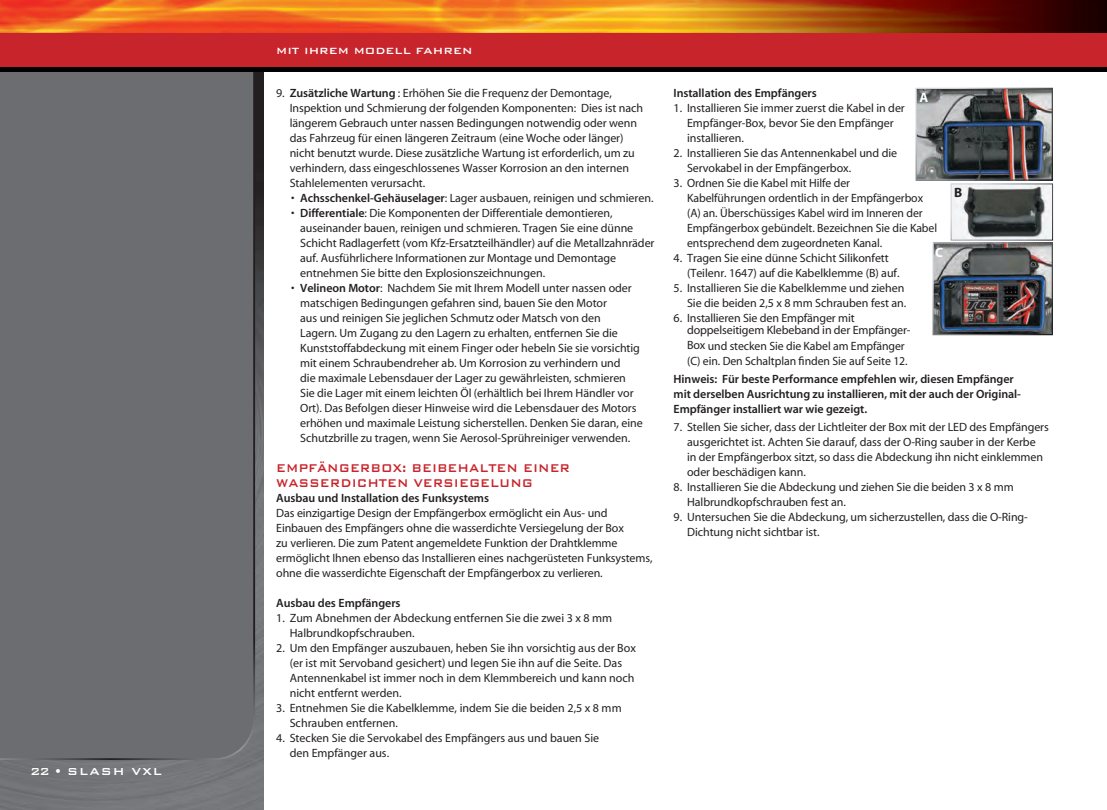
<style>
.page{position:relative;width:1107px;height:810px;background:#fff}
.page>*{position:absolute;margin:0;border:0;box-sizing:border-box;transform-origin:0 0}
.t1{font:15px/14.5px "Bank Gothic Medium BT";color:#c8242b;scale:.88 1}
.t2{font:13.5px "Bank Gothic Medium BT";letter-spacing:.075em;color:#fff}
.t3{font:700 13.5px "Myriad";color:#fff}
.t4{font:700 13.5px "Myriad";color:#231f20}
.t5{font:12px/15px "Myriad";letter-spacing:-.005em;color:#231f20}
.t6{font:600 12px/15px "Myriad";letter-spacing:-.005em;color:#231f20}
.t7{font:12px "Bank Gothic Medium BT";color:#fff}
.s1{font-weight:600}
</style>
<div class="page">
<img style="left:0;top:71px;width:263px;height:739px">
<div style="left:0;top:71px;width:256px;height:690px;background:#6c6d70"></div>
<img style="left:0;top:0;width:1107px;height:71px">
<div style="left:0;top:33px;width:1107px;height:34px;background:#c8242b"></div>
<img style="left:953px;top:186px;width:98px;height:53px">
<div style="left:951px;top:184px;width:102px;height:57px;border:1px solid #fff"></div>
<img style="left:918px;top:90px;width:133px;height:89px">
<img style="left:935px;top:244px;width:116px;height:89px">
<p class="t2" style="left:30px;top:764px;width:134px">22 • SLASH VXL</p>
<p class="t7" style="left:276px;top:45px;width:198px">MIT IHREM MODELL FAHREN</p>
<p class="t5" style="left:290px;top:86px;width:355px;text-indent:-14px">9. <span class="s1">Zusätzliche Wartung</span> : Erhöhen Sie die Frequenz der Demontage, Inspektion und Schmierung der folgenden Komponenten: Dies ist nach längerem Gebrauch unter nassen Bedingungen notwendig oder wenn das Fahrzeug für einen längeren Zeitraum (eine Woche oder länger) nicht benutzt wurde. Diese zusätzliche Wartung ist erforderlich, um zu verhindern, dass eingeschlossenes Wasser Korrosion an den internen Stahlelementen verursacht.</p>
<p class="t5" style="left:291px;top:191px;width:364px">• <span class="s1">Achsschenkel-Gehäuselager</span>: Lager ausbauen, reinigen und schmieren.</p>
<p class="t5" style="left:300px;top:206px;width:356px;text-indent:-9px">• <span class="s1">Differentiale</span>: Die Komponenten der Differentiale demontieren, auseinander bauen, reinigen und schmieren. Tragen Sie eine dünne Schicht Radlagerfett (vom Kfz-Ersatzteilhändler) auf die Metallzahnräder auf. Ausführlichere Informationen zur Montage und Demontage entnehmen Sie bitte den Explosionszeichnungen.</p>
<p class="t5" style="left:300px;top:281px;width:344px;text-indent:-9px">• <span class="s1">Velineon Motor</span>: Nachdem Sie mit Ihrem Modell unter nassen oder matschigen Bedingungen gefahren sind, bauen Sie den Motor<br>aus und reinigen Sie jeglichen Schmutz oder Matsch von den<br>Lagern. Um Zugang zu den Lagern zu erhalten, entfernen Sie die Kunststoffabdeckung mit einem Finger oder hebeln Sie sie vorsichtig mit einem Schraubendreher ab. Um Korrosion zu verhindern und<br>die maximale Lebensdauer der Lager zu gewährleisten, schmieren Sie die Lager mit einem leichten Öl (erhältlich bei Ihrem Händler vor Ort). Das Befolgen dieser Hinweise wird die Lebensdauer des Motors erhöhen und maximale Leistung sicherstellen. Denken Sie daran, eine Schutzbrille zu tragen, wenn Sie Aerosol-Sprühreiniger verwenden.</p>
<p class="t1" style="left:276px;top:461px;width:336px">EMPFÄNGERBOX: BEIBEHALTEN EINER<br>WASSERDICHTEN VERSIEGELUNG</p>
<p class="t6" style="left:276px;top:491px;width:214px">Ausbau und Installation des Funksystems</p>
<p class="t5" style="left:276px;top:506px;width:378px">Das einzigartige Design der Empfängerbox ermöglicht ein Aus- und Einbauen des Empfängers ohne die wasserdichte Versiegelung der Box<br>zu verlieren. Die zum Patent angemeldete Funktion der Drahtklemme ermöglicht Ihnen ebenso das Installieren eines nachgerüsteten Funksystems, ohne die wasserdichte Eigenschaft der Empfängerbox zu verlieren.</p>
<p class="t6" style="left:276px;top:596px;width:126px">Ausbau des Empfängers</p>
<p class="t5" style="left:290px;top:611px;width:324px;text-indent:-13px">1. Zum Abnehmen der Abdeckung entfernen Sie die zwei 3 x 8 mm<br>Halbrundkopfschrauben.</p>
<p class="t5" style="left:290px;top:641px;width:348px;text-indent:-14px">2. Um den Empfänger auszubauen, heben Sie ihn vorsichtig aus der Box (er ist mit Servoband gesichert) und legen Sie ihn auf die Seite. Das Antennenkabel ist immer noch in dem Klemmbereich und kann noch nicht entfernt werden.</p>
<p class="t5" style="left:290px;top:701px;width:333px;text-indent:-13px">3. Entnehmen Sie die Kabelklemme, indem Sie die beiden 2,5 x 8 mm<br>Schrauben entfernen.</p>
<p class="t5" style="left:290px;top:731px;width:311px;text-indent:-13px">4. Stecken Sie die Servokabel des Empfängers aus und bauen Sie den Empfänger aus.</p>
<p class="t6" style="left:674px;top:86px;width:145px">Installation des Empfängers</p>
<p class="t5" style="left:687px;top:101px;width:219px;text-indent:-14px">1. Installieren Sie immer zuerst die Kabel in der<br>Empfänger-Box, bevor Sie den Empfänger installieren.</p>
<p class="t5" style="left:687px;top:146px;width:212px;text-indent:-14px">2. Installieren Sie das Antennenkabel und die<br>Servokabel in der Empfängerbox.</p>
<p class="t5" style="left:687px;top:176px;width:252px;text-indent:-14px">3. Ordnen Sie die Kabel mit Hilfe der<br>Kabelführungen ordentlich in der Empfängerbox (A) an. Überschüssiges Kabel wird im Inneren der Empfängerbox gebündelt. Bezeichnen Sie die Kabel entsprechend dem zugeordneten Kanal.</p>
<p class="t5" style="left:687px;top:251px;width:214px;text-indent:-14px">4. Tragen Sie eine dünne Schicht Silikonfett (Teilenr. 1647) auf die Kabelklemme (B) auf.</p>
<p class="t5" style="left:674px;top:281px;width:234px;text-align:right">5. Installieren Sie die Kabelklemme und ziehen<br>Sie die beiden 2,5 x 8 mm Schrauben fest an.</p>
<p class="t5" style="left:687px;top:312px;width:225px;line-height:12.8px;text-indent:-14px">6. Installieren Sie den Empfänger mit doppelseitigem Klebeband in der Empfänger-</p>
<p class="t5" style="left:687px;top:339px;width:222px">Box und stecken Sie die Kabel am Empfänger (C) ein. Den Schaltplan finden Sie auf Seite 12.</p>
<p class="t6" style="left:674px;top:372px;width:349px">Hinweis: Für beste Performance empfehlen wir, diesen Empfänger mit derselben Ausrichtung zu installieren, mit der auch der Original-<br>Empfänger installiert war wie gezeigt.</p>
<p class="t5" style="left:687px;top:420px;width:363px;text-indent:-14px">7. Stellen Sie sicher, dass der Lichtleiter der Box mit der LED des Empfängers ausgerichtet ist. Achten Sie darauf, dass der O-Ring sauber in der Kerbe<br>in der Empfängerbox sitzt, so dass die Abdeckung ihn nicht einklemmen oder beschädigen kann.</p>
<p class="t5" style="left:687px;top:480px;width:328px;text-indent:-13px">8. Installieren Sie die Abdeckung und ziehen Sie die beiden 3 x 8 mm<br>Halbrundkopfschrauben fest an.</p>
<p class="t5" style="left:687px;top:510px;width:342px;text-indent:-14px">9. Untersuchen Sie die Abdeckung, um sicherzustellen, dass die O-Ring-<br>Dichtung nicht sichtbar ist.</p>
<p class="t3" style="left:920px;top:91px;width:10px">A</p>
<p class="t4" style="left:954px;top:185px;width:10px">B</p>
<p class="t3" style="left:935px;top:245px;width:10px">C</p>
</div>
